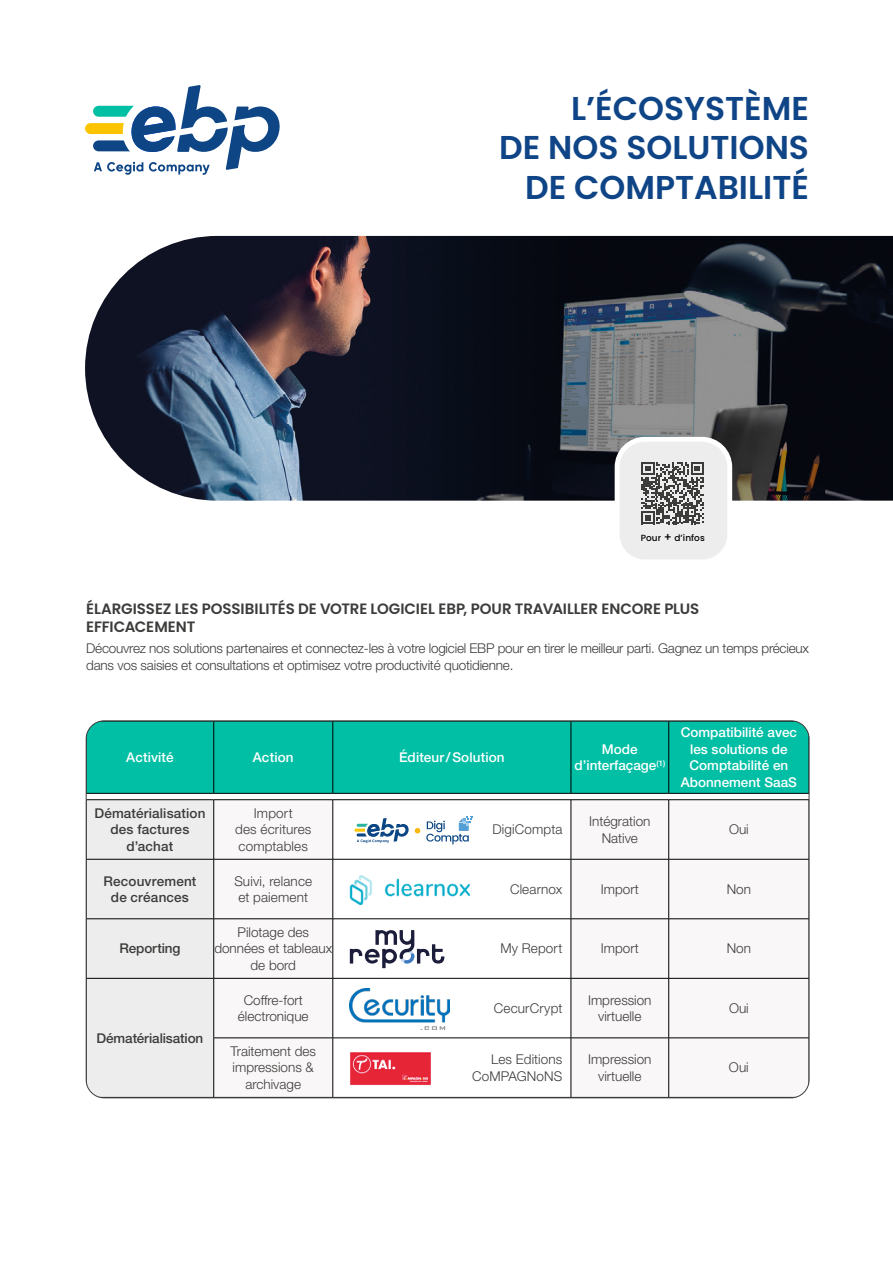
<style>
.page{position:relative;width:893px;height:1263px;background:#fff}
.page>*{position:absolute;margin:0;border:0;box-sizing:border-box;transform-origin:0 0}
.t1{font:600 33px/39.6px "Poppins";color:#0f4586;text-align:right}
.t2{font:600 15px/18px "Poppins";letter-spacing:-.005em;color:#3c3c3b}
.t3{font:300 13.5px/16.5px "Helvetica Neue LT Std";color:#3c3c3b;text-align:center}
.t4{font:500 13.5px/16.5px "Helvetica Neue LT Std";color:#fff;text-align:center}
.t5{font:500 13.5px/16.5px "Helvetica Neue LT Std";letter-spacing:.01em;color:#3c3c3b;text-align:center}
.t6{font:500 13.5px "Helvetica Neue LT Std";letter-spacing:-.01em;color:#3c3c3b}
.t7{font:500 8.85px "Poppins";letter-spacing:.01em;color:#000}
.s1{font-size:11.55px}
</style>
<div class="page">
<img style="left:85px;top:236px;width:808px;height:265px">
<div style="left:617px;top:439px;width:113px;height:123px;background:#ededed;border-radius:28px"></div>
<svg style="left:641px;top:462px;width:63px;height:62px"></svg>
<div style="left:615px;top:437px;width:117px;height:127px;border:5px solid #fff;border-radius:28px"></div>
<svg style="left:85px;top:85px;width:195px;height:90px"></svg>
<div style="left:87px;top:722px;width:722px;height:71px;background:#00bfa5"></div>
<div style="left:86px;top:800px;width:128px;height:59px;background:#ededed"></div>
<svg style="left:214px;top:800px;width:595px;height:297px"></svg>
<svg style="left:334px;top:800px;width:237px;height:296px"></svg>
<svg style="left:572px;top:800px;width:235px;height:237px"></svg>
<div style="left:86px;top:859px;width:128px;height:60px;background:#ededed"></div>
<div style="left:87px;top:919px;width:126px;height:178px;background:#ededed"></div>
<hr style="left:86px;top:721px;width:128px;height:1px;background:#000">
<hr style="left:86px;top:721px;width:1px;height:72px;background:#000">
<hr style="left:86px;top:918px;width:128px;height:1px;background:#000">
<hr style="left:86px;top:978px;width:128px;height:1px;background:#000">
<hr style="left:86px;top:1038px;width:1px;height:59px;background:#000">
<hr style="left:86px;top:1097px;width:128px;height:1px;background:#000">
<hr style="left:213px;top:721px;width:1px;height:72px;background:#000">
<hr style="left:333px;top:721px;width:1px;height:72px;background:#000">
<hr style="left:571px;top:721px;width:1px;height:72px;background:#000">
<hr style="left:669px;top:721px;width:140px;height:1px;background:#000">
<hr style="left:668px;top:721px;width:1px;height:72px;background:#000">
<hr style="left:809px;top:721px;width:1px;height:72px;background:#000">
<hr style="left:571px;top:800px;width:1px;height:59px;background:#000">
<hr style="left:668px;top:800px;width:1px;height:59px;background:#000">
<hr style="left:809px;top:800px;width:1px;height:59px;background:#000">
<hr style="left:571px;top:859px;width:1px;height:59px;background:#000">
<hr style="left:668px;top:859px;width:1px;height:59px;background:#000">
<hr style="left:809px;top:859px;width:1px;height:59px;background:#000">
<hr style="left:214px;top:918px;width:119px;height:1px;background:#000">
<hr style="left:571px;top:919px;width:1px;height:59px;background:#000">
<hr style="left:668px;top:919px;width:1px;height:59px;background:#000">
<hr style="left:809px;top:919px;width:1px;height:59px;background:#000">
<hr style="left:214px;top:978px;width:119px;height:1px;background:#000">
<hr style="left:333px;top:978px;width:238px;height:1px;background:#000">
<hr style="left:571px;top:978px;width:98px;height:1px;background:#000">
<hr style="left:571px;top:978px;width:1px;height:60px;background:#000">
<hr style="left:669px;top:978px;width:140px;height:1px;background:#000">
<hr style="left:668px;top:978px;width:1px;height:60px;background:#000">
<hr style="left:809px;top:978px;width:1px;height:60px;background:#000">
<hr style="left:213px;top:919px;width:1px;height:59px;background:#000">
<hr style="left:213px;top:978px;width:1px;height:60px;background:#000">
<hr style="left:333px;top:978px;width:1px;height:60px;background:#000">
<hr style="left:86px;top:793px;width:128px;height:1px;background:#000">
<hr style="left:214px;top:793px;width:119px;height:1px;background:#000">
<hr style="left:333px;top:793px;width:238px;height:1px;background:#000">
<hr style="left:571px;top:793px;width:98px;height:1px;background:#000">
<hr style="left:669px;top:793px;width:140px;height:1px;background:#000">
<hr style="left:86px;top:799px;width:128px;height:1px;background:#000">
<hr style="left:86px;top:859px;width:128px;height:1px;background:#000">
<hr style="left:333px;top:1037px;width:238px;height:1px;background:#000">
<hr style="left:333px;top:799px;width:238px;height:1px;background:#000">
<hr style="left:333px;top:859px;width:238px;height:1px;background:#000">
<hr style="left:333px;top:918px;width:238px;height:1px;background:#000">
<hr style="left:571px;top:799px;width:98px;height:1px;background:#000">
<hr style="left:669px;top:799px;width:140px;height:1px;background:#000">
<hr style="left:571px;top:859px;width:98px;height:1px;background:#000">
<hr style="left:669px;top:859px;width:140px;height:1px;background:#000">
<hr style="left:571px;top:918px;width:98px;height:1px;background:#000">
<hr style="left:669px;top:918px;width:140px;height:1px;background:#000">
<hr style="left:214px;top:799px;width:119px;height:1px;background:#000">
<hr style="left:213px;top:800px;width:1px;height:59px;background:#000">
<hr style="left:333px;top:800px;width:1px;height:59px;background:#000">
<hr style="left:214px;top:859px;width:119px;height:1px;background:#000">
<hr style="left:213px;top:859px;width:1px;height:59px;background:#000">
<hr style="left:333px;top:859px;width:1px;height:59px;background:#000">
<hr style="left:333px;top:919px;width:1px;height:59px;background:#000">
<hr style="left:213px;top:1038px;width:1px;height:59px;background:#000">
<hr style="left:214px;top:1037px;width:119px;height:1px;background:#000">
<hr style="left:333px;top:1038px;width:1px;height:59px;background:#000">
<hr style="left:571px;top:1038px;width:1px;height:59px;background:#000">
<hr style="left:571px;top:1037px;width:98px;height:1px;background:#000">
<hr style="left:669px;top:1037px;width:140px;height:1px;background:#000">
<hr style="left:668px;top:1038px;width:1px;height:59px;background:#000">
<hr style="left:809px;top:1038px;width:1px;height:59px;background:#000">
<hr style="left:669px;top:1097px;width:140px;height:1px;background:#000">
<svg style="left:354px;top:816px;width:119px;height:28px"></svg>
<img style="left:350px;top:875px;width:120px;height:29px">
<svg style="left:350px;top:930px;width:94px;height:38px"></svg>
<img style="left:350px;top:988px;width:100px;height:41px">
<img style="left:350px;top:1052px;width:81px;height:33px">
<h1 class="t1" style="left:499px;top:89px;width:311px">L’ÉCOSYSTÈME<br>DE NOS SOLUTIONS<br>DE COMPTABILITÉ</h1>
<p class="t7" style="left:641px;top:532px;width:66px">Pour <span class="s1">+</span> d’infos</p>
<p class="t2" style="left:86px;top:600px;width:615px">ÉLARGISSEZ LES POSSIBILITÉS DE VOTRE LOGICIEL EBP, POUR TRAVAILLER ENCORE PLUS<br>EFFICACEMENT</p>
<p class="t3" style="left:86px;top:640px;width:724px;text-align:left">Découvrez nos solutions partenaires et connectez-les à votre logiciel EBP pour en tirer le meilleur parti. Gagnez un temps précieux dans vos saisies et consultations et optimisez votre productivité quotidienne.</p>
<p class="t4" style="left:126px;top:749px;width:49px">Activité</p>
<p class="t4" style="left:253px;top:749px;width:42px">Action</p>
<p class="t4" style="left:399px;top:749px;width:107px">Éditeur/Solution</p>
<p class="t4" style="left:574px;top:740px;width:92px">Mode d’interfaçage<sup>(1)</sup></p>
<p class="t4" style="left:681px;top:724px;width:118px">Compatibilité avec les solutions de<br>Comptabilité en<br>Abonnement SaaS</p>
<p class="t5" style="left:94px;top:805px;width:113px">Dématérialisation des factures d’achat</p>
<p class="t3" style="left:235px;top:804px;width:78px">Import<br>des écritures comptables</p>
<p class="t3" style="left:492px;top:821px;width:71px">DigiCompta</p>
<p class="t3" style="left:589px;top:813px;width:63px">Intégration<br>Native</p>
<p class="t3" style="left:729px;top:821px;width:21px">Oui</p>
<p class="t5" style="left:103px;top:872px;width:94px">Recouvrement de créances</p>
<p class="t3" style="left:234px;top:872px;width:79px">Suivi, relance et paiement</p>
<p class="t3" style="left:510px;top:880px;width:54px">Clearnox</p>
<p class="t3" style="left:601px;top:880px;width:39px">Import</p>
<p class="t3" style="left:727px;top:880px;width:26px">Non</p>
<p class="t6" style="left:119px;top:940px;width:63px">Reporting</p>
<p class="t3" style="left:214px;top:923px;width:119px">Pilotage des données et tableaux de bord</p>
<p class="t3" style="left:500px;top:940px;width:64px">My Report</p>
<p class="t3" style="left:601px;top:940px;width:39px">Import</p>
<p class="t3" style="left:727px;top:940px;width:26px">Non</p>
<p class="t6" style="left:97px;top:1030px;width:108px">Dématérialisation</p>
<p class="t3" style="left:238px;top:991px;width:72px">Coffre-fort électronique</p>
<p class="t3" style="left:494px;top:999px;width:70px">CecurCrypt</p>
<p class="t3" style="left:588px;top:991px;width:65px">Impression virtuelle</p>
<p class="t3" style="left:729px;top:999px;width:21px">Oui</p>
<p class="t3" style="left:230px;top:1042px;width:87px">Traitement des impressions &amp; archivage</p>
<p class="t3" style="left:472px;top:1051px;width:92px;text-align:right">Les Editions<br>CoMPAGNoNS</p>
<p class="t3" style="left:588px;top:1051px;width:65px">Impression virtuelle</p>
<p class="t3" style="left:729px;top:1059px;width:21px">Oui</p>
</div>
